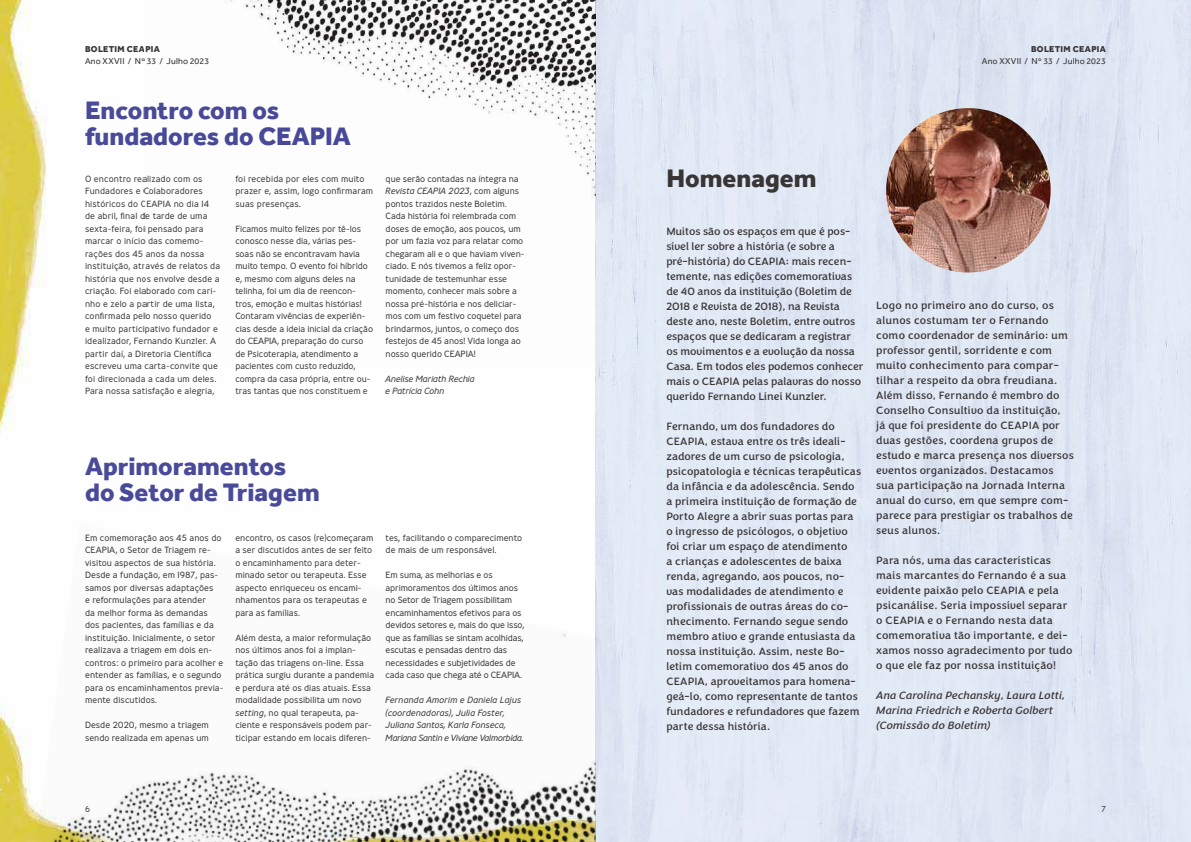
<style>
.page{position:relative;width:1191px;height:842px;background:#fff}
.page>*{position:absolute;margin:0;border:0;box-sizing:border-box;transform-origin:0 0}
.t1{font:800 26px/26px "Effra";color:#494a99}
.t2{font:800 26px "Effra";color:#393535}
.t3{font:11px/15px "Congenial";letter-spacing:.01em;color:#393535}
.t4{font:italic 11px/15px "Congenial";color:#393535}
.t5{font:300 9px/12.5px "Ministry";color:#393535}
.t6{font:italic 300 9px/12.5px "Ministry";letter-spacing:-.02em;color:#393535}
.t7{font:8.8px "Effra";letter-spacing:.02em;color:#393535}
.t8{font:800 8.8px "Effra";letter-spacing:.04em;color:#393535}
.t9{font:300 8.5px "Ministry";color:#393535}
.s1{font-style:italic}
</style>
<div class="page">
<img style="left:0;top:0;width:47px;height:842px">
<div style="left:595px;top:0;width:596px;height:842px;background:#e6eef9"></div>
<img style="left:36px;top:523px;width:559px;height:319px">
<img style="left:224px;top:0;width:371px;height:198px">
<svg style="left:886px;top:108px;width:164px;height:165px;background:#926050"></svg>
<p class="t8" style="left:85px;top:44px;width:76px">BOLETIM CEAPIA</p>
<p class="t7" style="left:85px;top:56px;width:126px">Ano XXVII / Nº 33 / Julho 2023</p>
<h1 class="t1" style="left:85px;top:97px;width:267px">Encontro com os fundadores do CEAPIA</h1>
<p class="t5" style="left:85px;top:172px;width:137px">O encontro realizado com os<br>Fundadores e Colaboradores históricos do CEAPIA no dia 14 de abril, final de tarde de uma sexta-feira, foi pensado para marcar o início das comemo&shy;rações dos 45 anos da nossa instituição, através de relatos da história que nos envolve desde a criação. Foi elaborado com cari&shy;nho e zelo a partir de uma lista, confirmada pelo nosso querido<br>e muito participativo fundador e idealizador, Fernando Kunzler. A partir daí, a Diretoria Científica escreveu uma carta-convite que foi direcionada a cada um deles.<br>Para nossa satisfação e alegria,</p>
<p class="t5" style="left:235px;top:172px;width:139px">foi recebida por eles com muito prazer e, assim, logo confirmaram suas presenças.</p>
<p class="t5" style="left:235px;top:222px;width:139px">Ficamos muito felizes por tê-los conosco nesse dia, várias pes&shy;soas não se encontravam havia muito tempo. O evento foi híbrido e, mesmo com alguns deles na telinha, foi um dia de reencon&shy;tros, emoção e muitas histórias!<br>Contaram vivências de experiên&shy;cias desde a ideia inicial da criação do CEAPIA, preparação do curso de Psicoterapia, atendimento a pacientes com custo reduzido, compra da casa própria, entre ou&shy;tras tantas que nos constituem e</p>
<p class="t5" style="left:386px;top:172px;width:140px">que serão contadas na íntegra na<br><span class="s1">Revista CEAPIA 2023</span>, com alguns pontos trazidos neste Boletim.<br>Cada história foi relembrada com doses de emoção, aos poucos, um por um fazia voz para relatar como chegaram ali e o que haviam viven&shy;ciado. E nós tivemos a feliz opor&shy;tunidade de testemunhar esse momento, conhecer mais sobre a nossa pré-história e nos deliciar&shy;mos com um festivo coquetel para brindarmos, juntos, o começo dos festejos de 45 anos! Vida longa ao nosso querido CEAPIA!</p>
<p class="t6" style="left:386px;top:372px;width:91px">Anelise Mariath Rechia e Patrícia Cohn</p>
<h1 class="t1" style="left:85px;top:453px;width:236px">Aprimoramentos do Setor de Triagem</h1>
<p class="t5" style="left:85px;top:531px;width:140px">Em comemoração aos 45 anos do<br>CEAPIA, o Setor de Triagem re&shy;visitou aspectos de sua história.<br>Desde a fundação, em 1987, pas&shy;samos por diversas adaptações<br>e reformulações para atender<br>da melhor forma às demandas dos pacientes, das famílias e da instituição. Inicialmente, o setor realizava a triagem em dois en&shy;contros: o primeiro para acolher e entender as famílias, e o segundo para os encaminhamentos previa&shy;mente discutidos.</p>
<p class="t5" style="left:85px;top:718px;width:125px">Desde 2020, mesmo a triagem sendo realizada em apenas um</p>
<p class="t5" style="left:235px;top:531px;width:140px">encontro, os casos (re)começaram a ser discutidos antes de ser feito o encaminhamento para deter&shy;minado setor ou terapeuta. Esse aspecto enriqueceu os encami&shy;nhamentos para os terapeutas e para as famílias.</p>
<p class="t5" style="left:235px;top:631px;width:140px">Além desta, a maior reformulação nos últimos anos foi a implan&shy;tação das triagens on-line. Essa prática surgiu durante a pandemia e perdura até os dias atuais. Essa modalidade possibilita um novo <span class="s1">setting</span>, no qual terapeuta, pa&shy;ciente e responsáveis podem par&shy;ticipar estando em locais diferen-</p>
<p class="t5" style="left:386px;top:531px;width:138px">tes, facilitando o comparecimento de mais de um responsável.</p>
<p class="t5" style="left:386px;top:568px;width:140px">Em suma, as melhorias e os aprimoramentos dos últimos anos no Setor de Triagem possibilitam encaminhamentos efetivos para os devidos setores e, mais do que isso, que as famílias se sintam acolhidas, escutas e pensadas dentro das necessidades e subjetividades de cada caso que chega até o CEAPIA.</p>
<p class="t6" style="left:386px;top:694px;width:140px">Fernanda Amorim e Daniela Lajus (coordenadoras), Julia Foster, Juliana Santos, Karla Fonseca, Mariana Santin e Viviane Valmorbida.</p>
<p class="t9" style="left:85px;top:803px;width:6px">6</p>
<p class="t8" style="left:1031px;top:44px;width:76px">BOLETIM CEAPIA</p>
<p class="t7" style="left:981px;top:56px;width:126px">Ano XXVII / Nº 33 / Julho 2023</p>
<h1 class="t2" style="left:666px;top:163px;width:152px">Homenagem</h1>
<p class="t3" style="left:666px;top:224px;width:199px">Muitos são os espaços em que é pos&shy;sível ler sobre a história (e sobre a pré-história) do CEAPIA: mais recen&shy;temente, nas edições comemorativas de 40 anos da instituição (Boletim de 2018 e Revista de 2018), na Revista deste ano, neste Boletim, entre outros espaços que se dedicaram a registrar os movimentos e a evolução da nossa Casa. Em todos eles podemos conhecer mais o CEAPIA pelas palavras do nosso querido Fernando Linei Kunzler.</p>
<p class="t3" style="left:666px;top:419px;width:196px">Fernando, um dos fundadores do CEAPIA, estava entre os três ideali&shy;zadores de um curso de psicologia, psicopatologia e técnicas terapêuticas da infância e da adolescência. Sendo a primeira instituição de formação de Porto Alegre a abrir suas portas para o ingresso de psicólogos, o objetivo foi criar um espaço de atendimento<br>a crianças e adolescentes de baixa renda, agregando, aos poucos, no&shy;vas modalidades de atendimento e profissionais de outras áreas do co&shy;nhecimento. Fernando segue sendo membro ativo e grande entusiasta da nossa instituição. Assim, neste Bo&shy;letim comemorativo dos 45 anos do CEAPIA, aproveitamos para homena&shy;geá-lo, como representante de tantos fundadores e refundadores que fazem parte dessa história.</p>
<p class="t3" style="left:876px;top:298px;width:199px">Logo no primeiro ano do curso, os alunos costumam ter o Fernando como coordenador de seminário: um professor gentil, sorridente e com muito conhecimento para compar&shy;tilhar a respeito da obra freudiana.<br>Além disso, Fernando é membro do Conselho Consultivo da instituição,<br>já que foi presidente do CEAPIA por duas gestões, coordena grupos de estudo e marca presença nos diversos eventos organizados. Destacamos sua participação na Jornada Interna anual do curso, em que sempre com&shy;parece para prestigiar os trabalhos de seus alunos.</p>
<p class="t3" style="left:876px;top:553px;width:198px">Para nós, uma das características mais marcantes do Fernando é a sua evidente paixão pelo CEAPIA e pela psicanálise. Seria impossível separar o CEAPIA e o Fernando nesta data comemorativa tão importante, e dei&shy;xamos nosso agradecimento por tudo o que ele faz por nossa instituição!</p>
<p class="t4" style="left:876px;top:688px;width:191px">Ana Carolina Pechansky, Laura Lotti,<br>Marina Friedrich e Roberta Golbert (Comissão do Boletim)</p>
<p class="t9" style="left:1101px;top:803px;width:6px">7</p>
</div>
